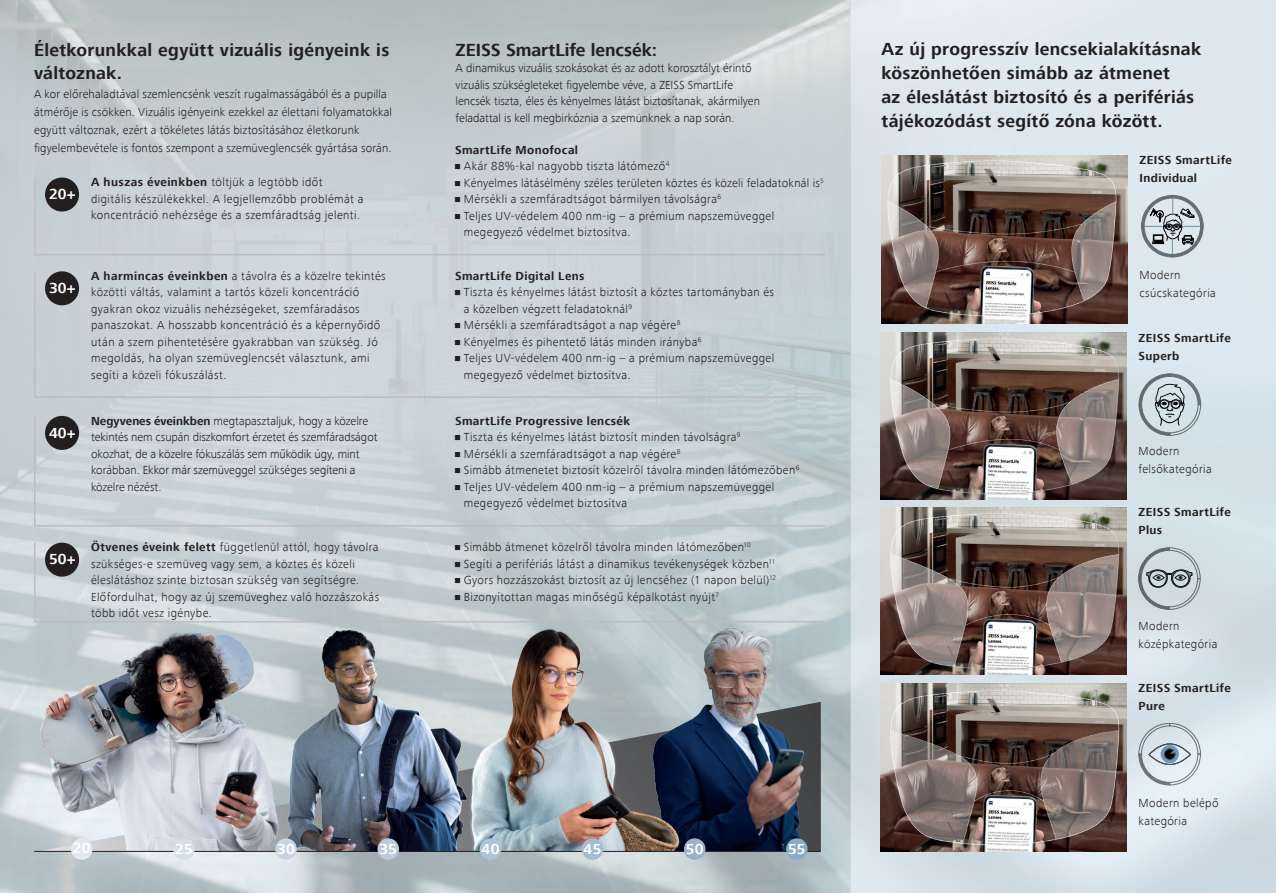
<style>
.page{position:relative;width:1276px;height:893px;background:#fff}
.page>*{position:absolute;margin:0;border:0;box-sizing:border-box;transform-origin:0 0}
.t1{font:700 18px/24px "ZEISS Frutiger Next W1 G";letter-spacing:.015em;color:#231f20}
.t2{font:700 18px "ZEISS Frutiger Next W1 G";letter-spacing:-.005em;color:#231f20}
.t3{font:700 15px "ZEISS Frutiger Next W1 G";color:#fff}
.t4{font:700 14.85px "ZEISS Frutiger Next W1 G";letter-spacing:.015em;color:#fff}
.t5{font:300 12px/16.5px "ZEISS Frutiger Next W1 G";letter-spacing:.03em;color:#231f20}
.t6{font:300 12px/16.5px "ZEISS Frutiger Next W1 G";color:#231f20}
.t7{font:300 12px/16.5px "ZEISS Frutiger Next W1 G";letter-spacing:-.005em;color:#231f20}
.t8{font:700 12px/18px "ZEISS Frutiger Next W1 G";letter-spacing:.035em;color:#231f20}
.s1{font-weight:700}
</style>
<div class="page">
<img style="left:0;top:0;width:1276px;height:893px">
<hr style="left:34px;top:416px;width:2px;height:111px;background:#bcbdc0">
<hr style="left:34px;top:525px;width:791px;height:2px;background:#bcbdc0">
<hr style="left:34px;top:543px;width:2px;height:79px;background:#bcbdc0">
<hr style="left:34px;top:621px;width:791px;height:1px;background:#bcbdc0">
<hr style="left:34px;top:271px;width:2px;height:127px;background:#bcbdc0">
<hr style="left:34px;top:396px;width:791px;height:2px;background:#bcbdc0">
<hr style="left:34px;top:178px;width:2px;height:77px;background:#bcbdc0">
<hr style="left:34px;top:254px;width:791px;height:1px;background:#bcbdc0">
<img style="left:696px;top:617px;width:123px;height:234px">
<img style="left:38px;top:625px;width:222px;height:226px">
<img style="left:260px;top:625px;width:156px;height:226px">
<img style="left:416px;top:617px;width:280px;height:234px">
<hr style="left:34px;top:851px;width:787px;height:1px;background:#231f20">
<div style="left:71px;top:838px;width:21px;height:22px;background:#e2e9f0;border-radius:50%"></div>
<div style="left:173px;top:838px;width:22px;height:22px;background:#d5dfe9;border-radius:50%"></div>
<div style="left:275px;top:838px;width:22px;height:22px;background:#c8d4e3;border-radius:50%"></div>
<div style="left:377px;top:838px;width:22px;height:22px;background:#bbcbdc;border-radius:50%"></div>
<div style="left:480px;top:838px;width:21px;height:22px;background:#afc3d6;border-radius:50%"></div>
<div style="left:582px;top:838px;width:21px;height:22px;background:#a4bbd2;border-radius:50%"></div>
<div style="left:684px;top:838px;width:21px;height:22px;background:#99b3cb;border-radius:50%"></div>
<div style="left:786px;top:838px;width:21px;height:22px;background:#8cabc6;border-radius:50%"></div>
<div style="left:45px;top:178px;width:34px;height:34px;background:#231f20;border-radius:50%"></div>
<div style="left:45px;top:271px;width:34px;height:34px;background:#231f20;border-radius:50%"></div>
<div style="left:45px;top:416px;width:34px;height:34px;background:#231f20;border-radius:50%"></div>
<div style="left:45px;top:543px;width:34px;height:34px;background:#231f20;border-radius:50%"></div>
<img style="left:880px;top:684px;width:246px;height:167px">
<svg style="left:1138px;top:723px;width:62px;height:62px;background:#c1ccd5"></svg>
<img style="left:880px;top:507px;width:246px;height:168px">
<svg style="left:1138px;top:548px;width:62px;height:61px;background:#b1bdc3"></svg>
<img style="left:880px;top:333px;width:246px;height:167px">
<svg style="left:1139px;top:374px;width:61px;height:61px;background:#b1bec6"></svg>
<img style="left:881px;top:155px;width:246px;height:168px">
<svg style="left:1141px;top:195px;width:62px;height:62px;background:#acb5bc"></svg>
<h1 class="t1" style="left:34px;top:38px;width:357px">Életkorunkkal együtt vizuális igényeink is változnak.</h1>
<p class="t5" style="left:34px;top:85px;width:359px;line-height:18px">A kor előrehaladtával szemlencsénk veszít rugalmasságából és a pupilla átmérője is csökken. Vizuális igényeink ezekkel az élettani folyamatokkal együtt változnak, ezért a tökéletes látás biztosításához életkorunk figyelembevétele is fontos szempont a szemüveglencsék gyártása során.</p>
<p class="t3" style="left:49px;top:186px;width:28px">20+</p>
<p class="t5" style="left:91px;top:174px;width:274px"><span class="s1">A huszas éveinkben</span> töltjük a legtöbb időt digitális készülékekkel. A legjellemzőbb problémát a koncentráció nehézsége és a szemfáradtság jelenti.</p>
<p class="t3" style="left:49px;top:279px;width:28px">30+</p>
<p class="t3" style="left:49px;top:424px;width:28px">40+</p>
<p class="t5" style="left:91px;top:268px;width:296px"><span class="s1">A harmincas éveinkben</span> a távolra és a közelre tekintés közötti váltás, valamint a tartós közeli koncentráció gyakran okoz vizuális nehézségeket, szemfáradásos panaszokat. A hosszabb koncentráció és a képernyőidő után a szem pihentetésére gyakrabban van szükség. Jó megoldás, ha olyan szemüveglencsét választunk, ami segíti a közeli fókuszálást.</p>
<p class="t7" style="left:91px;top:412px;width:288px"><span class="s1">Negyvenes éveinkben</span> megtapasztaljuk, hogy a közelre tekintés nem csupán diszkomfort érzetet és szemfáradságot okozhat, de a közelre fókuszálás sem működik úgy, mint korábban. Ekkor már szemüveggel szükséges segíteni a közelre nézést.</p>
<h1 class="t2" style="left:455px;top:39px;width:203px">ZEISS SmartLife lencsék:</h1>
<p class="t6" style="left:455px;top:60px;width:306px">A dinamikus vizuális szokásokat és az adott korosztályt érintő vizuális szükségleteket figyelembe véve, a ZEISS SmartLife lencsék tiszta, éles és kényelmes látást biztosítanak, akármilyen feladattal is kell megbirkóznia a szemünknek a nap során.</p>
<p class="t8" style="left:455px;top:141px;width:125px">SmartLife Monofocal</p>
<p class="t5" style="left:455px;top:158px;width:216px">• Akár 88%-kal nagyobb tiszta látómező<sup>4</sup></p>
<p class="t5" style="left:455px;top:174px;width:370px">• Kényelmes látásélmény széles területen köztes és közeli feladatoknál is<sup>5</sup></p>
<p class="t5" style="left:455px;top:191px;width:268px">• Mérsékli a szemfáradtságot bármilyen távolságra<sup>6</sup></p>
<p class="t5" style="left:464px;top:207px;width:312px;text-indent:-9px">• Teljes UV-védelem 400 nm-ig – a prémium napszemüveggel megegyező védelmet biztosítva.</p>
<p class="t8" style="left:455px;top:267px;width:131px">SmartLife Digital Lens</p>
<p class="t5" style="left:464px;top:284px;width:312px;text-indent:-9px">• Tiszta és kényelmes látást biztosít a köztes tartományban és a közelben végzett feladatoknál<sup>9</sup></p>
<p class="t5" style="left:455px;top:317px;width:227px">• Mérsékli a szemfáradtságot a nap végére<sup>8</sup></p>
<p class="t5" style="left:455px;top:334px;width:248px">• Kényelmes és pihentető látás minden irányba<sup>6</sup></p>
<p class="t5" style="left:464px;top:350px;width:312px;text-indent:-9px">• Teljes UV-védelem 400 nm-ig – a prémium napszemüveggel megegyező védelmet biztosítva.</p>
<p class="t8" style="left:455px;top:412px;width:177px">SmartLife Progressive lencsék</p>
<p class="t5" style="left:455px;top:429px;width:287px">• Tiszta és kényelmes látást biztosít minden távolságra<sup>9</sup></p>
<p class="t5" style="left:455px;top:445px;width:227px">• Mérsékli a szemfáradtságot a nap végére<sup>8</sup></p>
<p class="t5" style="left:455px;top:462px;width:346px">• Simább átmenetet biztosít közelről távolra minden látómezőben<sup>6</sup></p>
<p class="t5" style="left:464px;top:478px;width:312px;text-indent:-9px">• Teljes UV-védelem 400 nm-ig – a prémium napszemüveggel megegyező védelmet biztosítva</p>
<p class="t3" style="left:49px;top:551px;width:28px">50+</p>
<p class="t5" style="left:91px;top:539px;width:289px"><span class="s1">Ötvenes éveink felett</span> függetlenül attól, hogy távolra szükséges-e szemüveg vagy sem, a köztes és közeli éleslátáshoz szinte biztosan szükség van segítségre.<br>Előfordulhat, hogy az új szemüveghez való hozzászokás több időt vesz igénybe.</p>
<p class="t5" style="left:455px;top:539px;width:297px">• Simább átmenet közelről távolra minden látómezőben<sup>10</sup></p>
<p class="t5" style="left:455px;top:556px;width:322px">• Segíti a perifériás látást a dinamikus tevékenységek közben<sup>11</sup></p>
<p class="t5" style="left:455px;top:572px;width:323px">• Gyors hozzászokást biztosít az új lencséhez (1 napon belül)<sup>12</sup></p>
<p class="t5" style="left:455px;top:589px;width:265px">• Bizonyítottan magas minőségű képalkotást nyújt<sup>7</sup></p>
<p class="t4" style="left:73px;top:840px;width:19px">20</p>
<p class="t4" style="left:175px;top:841px;width:19px">25</p>
<p class="t4" style="left:277px;top:841px;width:19px">30</p>
<p class="t4" style="left:379px;top:841px;width:19px">35</p>
<p class="t4" style="left:481px;top:841px;width:20px">40</p>
<p class="t4" style="left:583px;top:841px;width:19px">45</p>
<p class="t4" style="left:686px;top:841px;width:19px">50</p>
<p class="t4" style="left:788px;top:841px;width:19px">55</p>
<h1 class="t1" style="left:881px;top:38px;width:321px">Az új progresszív lencsekialakításnak köszönhetően simább az átmenet<br>az éleslátást biztosító és a perifériás tájékozódást segítő zóna között.</h1>
<p class="t8" style="left:1139px;top:151px;width:94px">ZEISS SmartLife<br>Individual</p>
<p class="t5" style="left:1139px;top:266px;width:78px;line-height:18px">Modern csúcskategória</p>
<p class="t8" style="left:1138px;top:329px;width:94px">ZEISS SmartLife<br>Superb</p>
<p class="t5" style="left:1138px;top:442px;width:75px;line-height:18px">Modern felsőkategória</p>
<p class="t8" style="left:1138px;top:504px;width:94px">ZEISS SmartLife<br>Plus</p>
<p class="t5" style="left:1138px;top:617px;width:80px;line-height:18px">Modern középkategória</p>
<p class="t8" style="left:1138px;top:680px;width:94px">ZEISS SmartLife<br>Pure</p>
<p class="t5" style="left:1138px;top:794px;width:82px;line-height:18px">Modern belépő kategória</p>
</div>
